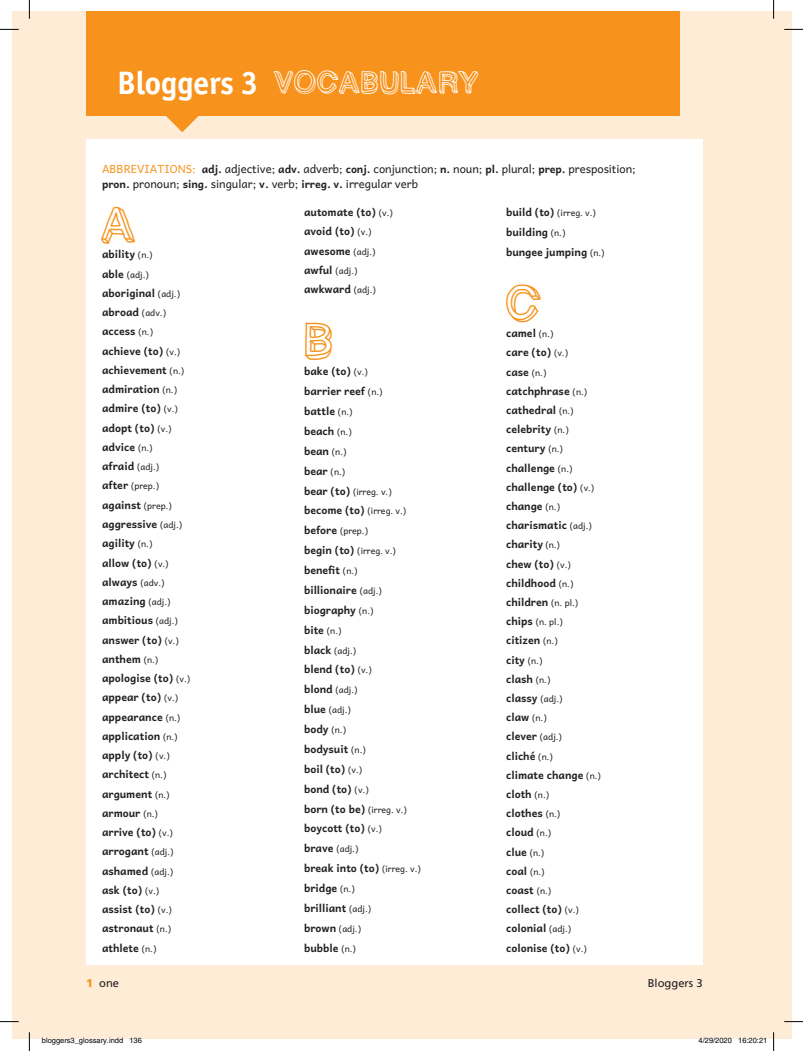
<style>
.page{position:relative;width:803px;height:1051px;background:#fff}
.page>*{position:absolute;margin:0;border:0;box-sizing:border-box;transform-origin:0 0}
.t1{font:45px "Pastel Block";color:#f7931d}
.t2{font:27.5px "Pastel Block";letter-spacing:-.035em;color:#fff}
.t3{font:11.25px/15px "Andika New Basic";letter-spacing:-.005em;color:#231f20}
.t4{font:11.25px "Frutiger";color:#231f20}
.t5{font:700 10.62px/19.2px "Andika New Basic";color:#231f20}
.t6{font:8.75px "Andika New Basic";color:#231f20}
.t7{font:7.5px "Helvetica";color:#000}
.s1{font-family:"Officina San ITC";font-weight:700;font-size:32.5px}
.s2{color:#f7931d}
.s3{font-weight:700;font-size:10.62px}
.s4{font-weight:400;font-size:8.75px}
.s5{font-weight:900;color:#f7931d}
</style>
<div class="page">
<div style="left:12px;top:12px;width:761px;height:1027px;background:#feecd7"></div>
<div style="left:773px;top:12px;width:18px;height:1027px;background:#feecd7"></div>
<div style="left:86px;top:12px;width:594px;height:104px;background:#f7931d"></div>
<svg style="left:166px;top:116px;width:32px;height:16px"></svg>
<div style="left:86px;top:139px;width:617px;height:826px;background:#fff"></div>
<svg style="left:0;top:29px;width:19px;height:1px"></svg>
<svg style="left:784px;top:29px;width:19px;height:1px"></svg>
<svg style="left:0;top:1021px;width:19px;height:1px"></svg>
<svg style="left:784px;top:1021px;width:19px;height:1px"></svg>
<svg style="left:29px;top:0;width:1px;height:19px"></svg>
<svg style="left:29px;top:1032px;width:1px;height:19px"></svg>
<svg style="left:773px;top:0;width:1px;height:19px"></svg>
<svg style="left:773px;top:1032px;width:1px;height:19px"></svg>
<svg style="left:42px;top:1038px;width:81px;height:1px"></svg>
<svg style="left:700px;top:1037px;width:32px;height:2px"></svg>
<svg style="left:739px;top:1038px;width:27px;height:1px"></svg>
<h2 class="t2" style="left:117px;top:70px;width:365px"><span class="s1">Bloggers 3</span> VOCABULARY</h2>
<p class="t3" style="left:102px;top:160px;width:535px"><span class="s2">ABBREVIATIONS:</span> <span class="s3">adj.</span> adjective; <span class="s3">adv.</span> adverb; <span class="s3">conj.</span> conjunction; <span class="s3">n.</span> noun; <span class="s3">pl.</span> plural; <span class="s3">prep.</span> presposition; <span class="s3">pron.</span> pronoun; <span class="s3">sing.</span> singular; <span class="s3">v.</span> verb; <span class="s3">irreg. v.</span> irregular verb</p>
<h1 class="t1" style="left:102px;top:204px;width:38px">A</h1>
<p class="t5" style="left:102px;top:243px;width:52px">ability <span class="s4">(n.)</span></p>
<p class="t6" style="left:102px;top:266px;width:48px"><span class="s3">able</span> (adj.)</p>
<p class="t5" style="left:102px;top:282px;width:84px">aboriginal <span class="s4">(adj.) </span>abroad <span class="s4">(adv.) </span>access <span class="s4">(n.) </span>achieve (to) <span class="s4">(v.) </span>achievement <span class="s4">(n.) </span>admiration <span class="s4">(n.) </span>admire (to) <span class="s4">(v.) </span>adopt (to) <span class="s4">(v.) </span>advice <span class="s4">(n.) </span>afraid <span class="s4">(adj.)</span></p>
<p class="t6" style="left:102px;top:478px;width:59px"><span class="s3">after</span> (prep.)</p>
<p class="t5" style="left:102px;top:494px;width:90px">against <span class="s4">(prep.) </span>aggressive <span class="s4">(adj.) </span>agility <span class="s4">(n.)<br></span>allow (to) <span class="s4">(v.) </span>always <span class="s4">(adv.) </span>amazing <span class="s4">(adj.) </span>ambitious <span class="s4">(adj.) </span>answer (to) <span class="s4">(v.) </span>anthem <span class="s4">(n.) </span>apologise (to) <span class="s4">(v.) </span>appear (to) <span class="s4">(v.) </span>appearance <span class="s4">(n.) </span>application <span class="s4">(n.) </span>apply (to) <span class="s4">(v.) </span>architect <span class="s4">(n.) </span>argument <span class="s4">(n.) </span>armour <span class="s4">(n.) </span>arrive (to) <span class="s4">(v.) </span>arrogant <span class="s4">(adj.) </span>ashamed <span class="s4">(adj.) </span>ask (to) <span class="s4">(v.) </span>assist (to) <span class="s4">(v.) </span>astronaut <span class="s4">(n.) </span>athlete <span class="s4">(n.)</span></p>
<p class="t5" style="left:304px;top:201px;width:90px">automate (to) <span class="s4">(v.) </span>avoid (to) <span class="s4">(v.) </span>awesome <span class="s4">(adj.)</span></p>
<p class="t6" style="left:304px;top:263px;width:55px"><span class="s3">awful</span> (adj.)</p>
<p class="t5" style="left:304px;top:278px;width:73px">awkward <span class="s4">(adj.)</span></p>
<h1 class="t1" style="left:304px;top:320px;width:33px">B</h1>
<p class="t5" style="left:304px;top:360px;width:80px;line-height:19.9px">bake (to) <span class="s4">(v.) </span>barrier reef <span class="s4">(n.) </span>battle <span class="s4">(n.) </span>beach <span class="s4">(n.)<br></span>bean <span class="s4">(n.)<br></span>bear <span class="s4">(n.)</span></p>
<p class="t6" style="left:304px;top:483px;width:89px"><span class="s3">bear (to)</span> (irreg. v.)</p>
<p class="t5" style="left:304px;top:499px;width:104px">become (to) <span class="s4">(irreg. v.)</span></p>
<p class="t6" style="left:304px;top:523px;width:66px"><span class="s3">before</span> (prep.)</p>
<p class="t6" style="left:304px;top:543px;width:93px"><span class="s3">begin (to)</span> (irreg. v.)</p>
<p class="t5" style="left:304px;top:559px;width:79px;line-height:19.9px">benefit <span class="s4">(n.) </span>billionaire <span class="s4">(adj.) </span>biography <span class="s4">(n.) </span>bite <span class="s4">(n.)</span></p>
<p class="t6" style="left:304px;top:642px;width:54px"><span class="s3">black</span> (adj.)</p>
<p class="t5" style="left:304px;top:658px;width:69px">blend (to) <span class="s4">(v.)</span></p>
<p class="t6" style="left:304px;top:682px;width:55px"><span class="s3">blond</span> (adj.)</p>
<p class="t6" style="left:304px;top:702px;width:48px"><span class="s3">blue</span> (adj.)</p>
<p class="t5" style="left:304px;top:718px;width:104px;line-height:19.9px">body <span class="s4">(n.)<br></span>bodysuit <span class="s4">(n.)<br></span>boil (to) <span class="s4">(v.)<br></span>bond (to) <span class="s4">(v.)<br></span>born (to be) <span class="s4">(irreg. v.) </span>boycott (to) <span class="s4">(v.)</span></p>
<p class="t6" style="left:304px;top:841px;width:56px"><span class="s3">brave</span> (adj.)</p>
<p class="t5" style="left:304px;top:857px;width:118px;line-height:19.9px">break into (to) <span class="s4">(irreg. v.) </span>bridge <span class="s4">(n.)<br></span>brilliant <span class="s4">(adj.)</span></p>
<p class="t6" style="left:304px;top:920px;width:59px"><span class="s3">brown</span> (adj.)</p>
<p class="t5" style="left:304px;top:937px;width:53px">bubble <span class="s4">(n.)</span></p>
<p class="t6" style="left:506px;top:205px;width:91px"><span class="s3">build (to)</span> (irreg. v.)</p>
<p class="t5" style="left:506px;top:221px;width:100px;line-height:19.9px">building <span class="s4">(n.) </span>bungee jumping <span class="s4">(n.)</span></p>
<h1 class="t1" style="left:506px;top:283px;width:40px">C</h1>
<p class="t5" style="left:506px;top:322px;width:90px">camel <span class="s4">(n.)<br></span>care (to) <span class="s4">(v.)<br></span>case <span class="s4">(n.) </span>catchphrase <span class="s4">(n.) </span>cathedral <span class="s4">(n.) </span>celebrity <span class="s4">(n.) </span>century <span class="s4">(n.) </span>challenge <span class="s4">(n.) </span>challenge (to) <span class="s4">(v.) </span>change <span class="s4">(n.) </span>charismatic <span class="s4">(adj.) </span>charity <span class="s4">(n.)<br></span>chew (to) <span class="s4">(v.) </span>childhood <span class="s4">(n.) </span>children <span class="s4">(n. pl.)</span></p>
<p class="t6" style="left:506px;top:614px;width:58px"><span class="s3">chips</span> (n. pl.)</p>
<p class="t5" style="left:506px;top:629px;width:96px">citizen <span class="s4">(n.)<br></span>city <span class="s4">(n.)<br></span>clash <span class="s4">(n.)<br></span>classy <span class="s4">(adj.)<br></span>claw <span class="s4">(n.)<br></span>clever <span class="s4">(adj.)<br></span>cliché <span class="s4">(n.)<br></span>climate change <span class="s4">(n.) </span>cloth <span class="s4">(n.)<br></span>clothes <span class="s4">(n.)<br></span>cloud <span class="s4">(n.)<br></span>clue <span class="s4">(n.)<br></span>coal <span class="s4">(n.)<br></span>coast <span class="s4">(n.)<br></span>collect (to) <span class="s4">(v.) </span>colonial <span class="s4">(adj.) </span>colonise (to) <span class="s4">(v.)</span></p>
<p class="t4" style="left:86px;top:976px;width:35px"><span class="s5">1</span> one</p>
<p class="t4" style="left:648px;top:976px;width:57px">Bloggers 3</p>
<p class="t7" style="left:42px;top:1036px;width:102px">bloggers3_glossary.indd 136</p>
<p class="t7" style="left:698px;top:1036px;width:70px">4/29/2020 16:20:21</p>
</div>
